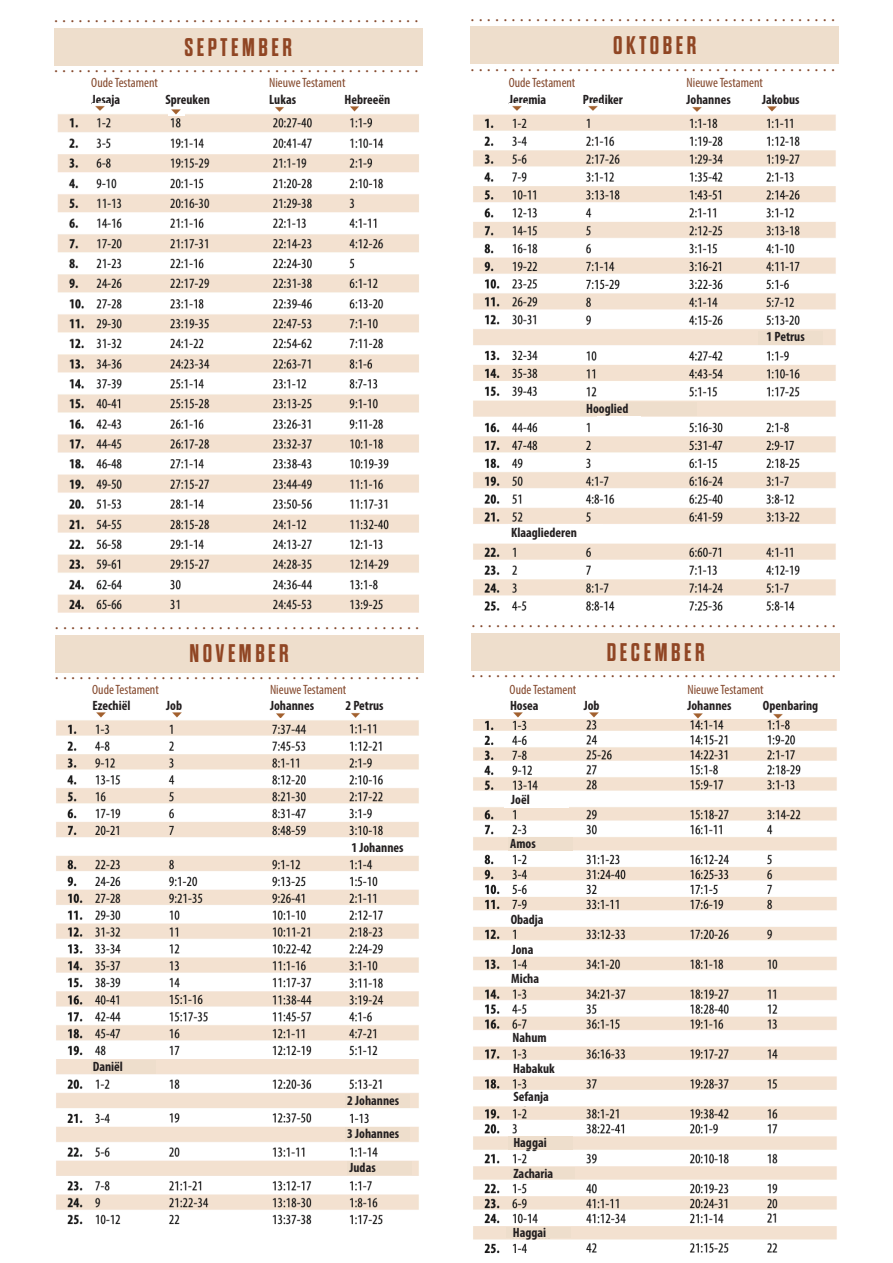
<style>
.page{position:relative;width:893px;height:1263px;background:#fff}
.page>*{position:absolute;margin:0;border:0;box-sizing:border-box;transform-origin:0 0}
.t1{font:700 25.5px "Dharma Gothic E";letter-spacing:.14em;color:#904624}
.t2{font:18px "Minion Pro";color:#84482c}
.t3{font:700 condensed 13.5px "Myriad Pro";color:#231f20}
.t4{font:condensed 13.5px "Myriad Pro";color:#84482c}
</style>
<div class="page">
<div style="left:54px;top:28px;width:368px;height:38px;background:#eedecc"></div>
<img style="left:350px;top:106px;width:9px;height:6px">
<img style="left:275px;top:107px;width:9px;height:5px">
<img style="left:95px;top:106px;width:10px;height:5px">
<img style="left:767px;top:106px;width:10px;height:6px">
<img style="left:690px;top:107px;width:16px;height:8px">
<img style="left:588px;top:106px;width:10px;height:5px">
<img style="left:512px;top:106px;width:10px;height:5px">
<div style="left:471px;top:27px;width:368px;height:37px;background:#eedecc"></div>
<div style="left:55px;top:635px;width:368px;height:37px;background:#eedecc"></div>
<img style="left:773px;top:714px;width:10px;height:5px">
<img style="left:351px;top:713px;width:9px;height:5px">
<img style="left:276px;top:713px;width:9px;height:5px">
<img style="left:172px;top:712px;width:10px;height:6px">
<img style="left:96px;top:712px;width:10px;height:6px">
<img style="left:693px;top:713px;width:10px;height:6px">
<img style="left:589px;top:712px;width:10px;height:6px">
<img style="left:513px;top:712px;width:10px;height:6px">
<div style="left:471px;top:633px;width:369px;height:37px;background:#eedecc"></div>
<img style="left:57px;top:114px;width:362px;height:499px">
<img style="left:169px;top:109px;width:16px;height:7px">
<img style="left:473px;top:115px;width:363px;height:496px">
<div style="left:580px;top:402px;width:116px;height:14px;background:#eedecc"></div>
<div style="left:508px;top:524px;width:94px;height:18px;background:#fff"></div>
<div style="left:758px;top:331px;width:65px;height:13px;background:#eedecc"></div>
<div style="left:597px;top:416px;width:43px;height:18px;background:#fff"></div>
<img style="left:56px;top:720px;width:363px;height:505px">
<div style="left:91px;top:1060px;width:65px;height:14px;background:#eedecc"></div>
<div style="left:345px;top:1094px;width:65px;height:14px;background:#eedecc"></div>
<div style="left:345px;top:1127px;width:65px;height:14px;background:#eedecc"></div>
<div style="left:348px;top:1161px;width:64px;height:14px;background:#eedecc"></div>
<div style="left:344px;top:839px;width:65px;height:16px;background:#fff"></div>
<img style="left:473px;top:719px;width:364px;height:535px">
<div style="left:508px;top:837px;width:65px;height:14px;background:#eedecc"></div>
<div style="left:508px;top:1136px;width:65px;height:14px;background:#eedecc"></div>
<div style="left:510px;top:1168px;width:65px;height:11px;background:#eedecc"></div>
<div style="left:506px;top:1227px;width:65px;height:11px;background:#eedecc"></div>
<div style="left:504px;top:794px;width:65px;height:14px;background:#fff"></div>
<div style="left:504px;top:912px;width:65px;height:14px;background:#fff"></div>
<div style="left:504px;top:942px;width:65px;height:14px;background:#fff"></div>
<div style="left:496px;top:971px;width:65px;height:15px;background:#fff"></div>
<div style="left:509px;top:1031px;width:64px;height:14px;background:#fff"></div>
<div style="left:510px;top:1061px;width:65px;height:14px;background:#fff"></div>
<div style="left:506px;top:1091px;width:65px;height:15px;background:#fff"></div>
<p class="t2" style="left:54px;top:5px;width:366px">. . . . . . . . . . . . . . . . . . . . . . . . . . . . . . . . . . . . . . . . . . . . .</p>
<p class="t2" style="left:471px;top:3px;width:366px">. . . . . . . . . . . . . . . . . . . . . . . . . . . . . . . . . . . . . . . . . . . . .</p>
<p class="t1" style="left:185px;top:34px;width:109px">SEPTEMBER</p>
<p class="t1" style="left:613px;top:33px;width:85px">OKTOBER</p>
<p class="t2" style="left:54px;top:54px;width:366px">. . . . . . . . . . . . . . . . . . . . . . . . . . . . . . . . . . . . . . . . . . . . .</p>
<p class="t2" style="left:471px;top:53px;width:366px">. . . . . . . . . . . . . . . . . . . . . . . . . . . . . . . . . . . . . . . . . . . . .</p>
<p class="t4" style="left:91px;top:75px;width:68px">Oude Testament</p>
<p class="t4" style="left:269px;top:75px;width:78px">Nieuwe Testament</p>
<p class="t3" style="left:92px;top:91px;width:30px">Jesaja</p>
<p class="t3" style="left:165px;top:91px;width:46px">Spreuken</p>
<p class="t3" style="left:269px;top:91px;width:28px">Lukas</p>
<p class="t3" style="left:345px;top:91px;width:47px">Hebreeën</p>
<p class="t4" style="left:509px;top:75px;width:68px">Oude Testament</p>
<p class="t4" style="left:687px;top:75px;width:78px">Nieuwe Testament</p>
<p class="t3" style="left:509px;top:91px;width:39px">Jeremia</p>
<p class="t3" style="left:583px;top:91px;width:41px">Prediker</p>
<p class="t3" style="left:687px;top:91px;width:46px">Johannes</p>
<p class="t3" style="left:762px;top:91px;width:39px">Jakobus</p>
<p class="t3" style="left:767px;top:328px;width:40px">1 Petrus</p>
<p class="t3" style="left:586px;top:400px;width:44px">Hooglied</p>
<p class="t3" style="left:511px;top:524px;width:67px">Klaagliederen</p>
<p class="t2" style="left:55px;top:611px;width:366px">. . . . . . . . . . . . . . . . . . . . . . . . . . . . . . . . . . . . . . . . . . . . .</p>
<p class="t2" style="left:471px;top:609px;width:366px">. . . . . . . . . . . . . . . . . . . . . . . . . . . . . . . . . . . . . . . . . . . . .</p>
<p class="t1" style="left:189px;top:641px;width:101px">NOVEMBER</p>
<p class="t1" style="left:607px;top:639px;width:99px">DECEMBER</p>
<p class="t2" style="left:55px;top:661px;width:366px">. . . . . . . . . . . . . . . . . . . . . . . . . . . . . . . . . . . . . . . . . . . . .</p>
<p class="t4" style="left:92px;top:681px;width:68px">Oude Testament</p>
<p class="t4" style="left:270px;top:681px;width:78px">Nieuwe Testament</p>
<p class="t3" style="left:93px;top:697px;width:39px">Ezechiël</p>
<p class="t3" style="left:166px;top:697px;width:17px">Job</p>
<p class="t3" style="left:270px;top:697px;width:46px">Johannes</p>
<p class="t3" style="left:345px;top:697px;width:40px">2 Petrus</p>
<p class="t2" style="left:471px;top:659px;width:366px">. . . . . . . . . . . . . . . . . . . . . . . . . . . . . . . . . . . . . . . . . . . . .</p>
<p class="t4" style="left:510px;top:681px;width:68px">Oude Testament</p>
<p class="t4" style="left:687px;top:681px;width:78px">Nieuwe Testament</p>
<p class="t3" style="left:510px;top:697px;width:30px">Hosea</p>
<p class="t3" style="left:584px;top:697px;width:17px">Job</p>
<p class="t3" style="left:687px;top:697px;width:46px">Johannes</p>
<p class="t3" style="left:763px;top:697px;width:57px">Openbaring</p>
<p class="t3" style="left:511px;top:791px;width:20px">Joël</p>
<p class="t3" style="left:352px;top:839px;width:53px">1 Johannes</p>
<p class="t3" style="left:510px;top:835px;width:27px">Amos</p>
<p class="t3" style="left:93px;top:1058px;width:32px">Daniël</p>
<p class="t3" style="left:347px;top:1092px;width:53px">2 Johannes</p>
<p class="t3" style="left:347px;top:1125px;width:53px">3 Johannes</p>
<p class="t3" style="left:350px;top:1159px;width:28px">Judas</p>
<p class="t3" style="left:511px;top:910px;width:34px">Obadja</p>
<p class="t3" style="left:512px;top:941px;width:23px">Jona</p>
<p class="t3" style="left:511px;top:970px;width:29px">Micha</p>
<p class="t3" style="left:513px;top:1029px;width:36px">Nahum</p>
<p class="t3" style="left:513px;top:1060px;width:43px">Habakuk</p>
<p class="t3" style="left:513px;top:1088px;width:37px">Sefanja</p>
<p class="t3" style="left:513px;top:1134px;width:35px">Haggai</p>
<p class="t3" style="left:513px;top:1165px;width:41px">Zacharia</p>
<p class="t3" style="left:513px;top:1224px;width:35px">Haggai</p>
</div>
